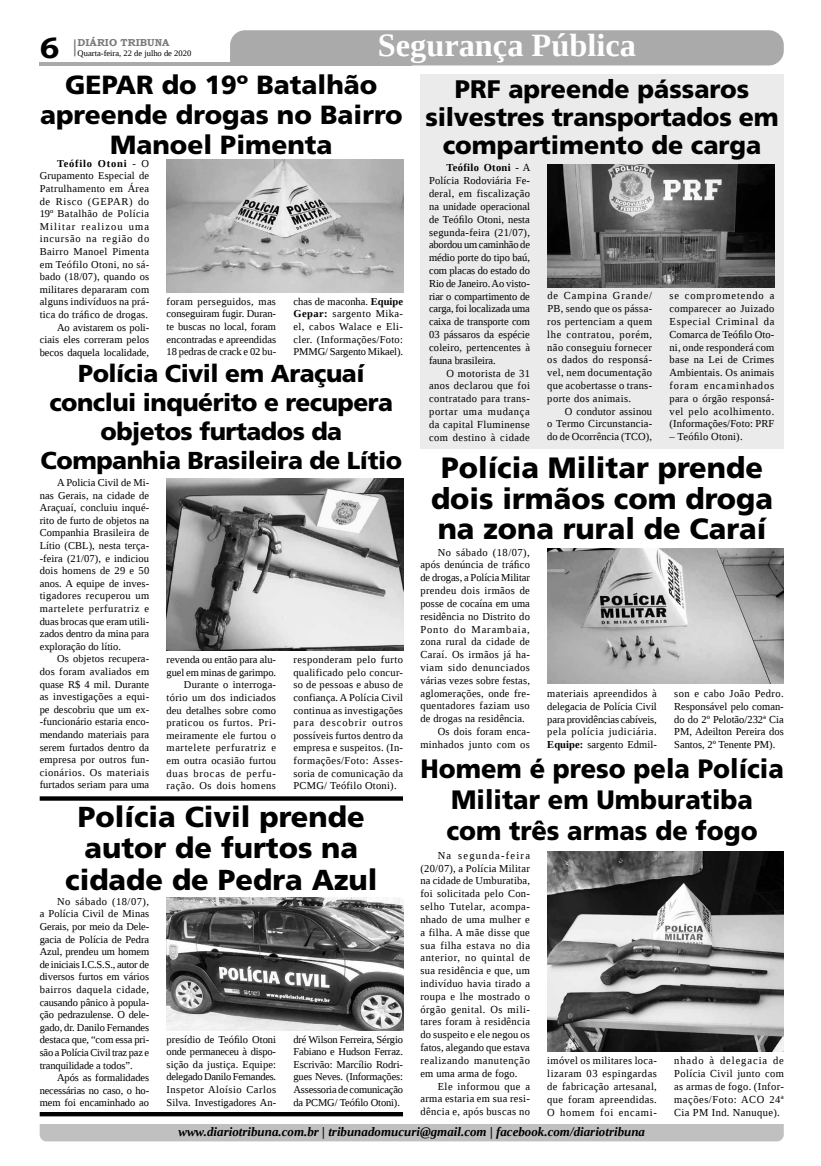
<style>
.page{position:relative;width:821px;height:1166px;background:#fff}
.page>*{position:absolute;margin:0;border:0;box-sizing:border-box;transform-origin:0 0}
.t1{font:700 32.38px "Liberation Serif";color:#fff}
.t2{font:900 29.31px/30.3px "Frutiger LT Std";color:#000;text-align:center}
.t3{font:700 29.31px "Bookman Old Style";color:#000}
.t4{font:900 28.88px/31.9px "Frutiger LT Std";color:#000;text-align:center}
.t5{font:900 26.6px/31.2px "Frutiger LT Std";color:#000;text-align:center;scale:.95 1}
.t6{font:900 26.25px/29.8px "Frutiger LT Std";color:#000;text-align:center}
.t7{font:900 25.38px/28px "Frutiger LT Std";color:#000;text-align:center}
.t8{font:900 24.5px/28.9px "Frutiger LT Std";letter-spacing:-.02em;color:#000;text-align:center}
.t9{font:italic 700 12.95px "Liberation Serif";color:#000}
.t10{font:10.67px/12.8px "Liberation Serif";letter-spacing:.03em;color:#000;text-align:justify}
.t11{font:10.67px "Liberation Serif";letter-spacing:.05em;color:#000}
.t12{font:10.67px "Liberation Serif";letter-spacing:-.005em;color:#000}
.t13{font:10.67px "Liberation Serif";color:#000}
.t14{font:10.67px "Liberation Serif";letter-spacing:.085em;color:#000}
.t15{font:10.5px/12.6px "Liberation Serif";letter-spacing:.02em;color:#000;text-align:justify}
.t16{font:700 10.06px "Bookman Old Style";color:#7c7c7c}
.t17{font:8.4px "Liberation Serif";color:#000}
.s1{font-weight:700}
</style>
<div class="page">
<svg style="left:74px;top:39px;width:2px;height:17px"></svg>
<hr style="left:40px;top:62px;width:372px;height:3px;background:#aaa">
<div style="left:230px;top:30px;width:554px;height:35px;background:#aaa"></div>
<div style="left:40px;top:1124px;width:744px;height:17px;background:#c0c0c0"></div>
<div style="left:420px;top:74px;width:364px;height:375px;background:#ebebeb"></div>
<img style="left:167px;top:159px;width:236px;height:134px">
<img style="left:547px;top:164px;width:227px;height:123px">
<img style="left:547px;top:548px;width:237px;height:135px">
<img style="left:167px;top:479px;width:236px;height:172px">
<img style="left:547px;top:851px;width:237px;height:200px">
<img style="left:167px;top:897px;width:236px;height:133px">
<div style="left:40px;top:796px;width:363px;height:5px;background:#000"></div>
<hr style="left:40px;top:1112px;width:363px;height:4px;background:#000">
<h1 class="t1" style="left:378px;top:24px;width:260px">Segurança Pública</h1>
<h3 class="t6" style="left:40px;top:70px;width:364px">GEPAR do 19º Batalhão apreende drogas no Bairro<br>Manoel Pimenta</h3>
<p class="t16" style="left:78px;top:35px;width:93px">DIÁRIO TRIBUNA</p>
<h2 class="t3" style="left:40px;top:27px;width:21px">6</h2>
<p class="t17" style="left:78px;top:48px;width:115px">Quarta-feira, 22 de julho de 2020</p>
<h3 class="t7" style="left:425px;top:75px;width:355px">PRF apreende pássaros silvestres transportados em compartimento de carga</h3>
<p class="t10" style="left:429px;top:161px;width:103px;text-indent:17px"><span class="s1">Teófilo Otoni</span> - A Polícia Rodoviária Fe&shy;deral, em fiscalização na unidade operacional de Teófilo Otoni, nesta segunda-feira (21/07), abordou um caminhão de médio porte do tipo baú, com placas do estado do Rio de Janeiro. Ao visto&shy;riar o compartimento de carga, foi localizada uma caixa de transporte com 03 pássaros da espécie coleiro, pertencentes à fauna brasileira.</p>
<p class="t10" style="left:429px;top:366px;width:102px;text-indent:17px">O motorista de 31 anos declarou que foi contratado para trans&shy;portar uma mudança da capital Fluminense com destino à cidade</p>
<p class="t15" style="left:40px;top:157px;width:111px;text-align:right"><span class="s1">Teófilo Otoni</span> - O<br>Grupamento Especial de<br>Patrulhamento em Área de Risco (GEPAR) do<br>19º Batalhão de Polícia<br>Militar realizou uma incursão na região do<br>Bairro Manoel Pimenta em Teófilo Otoni, no sá&shy;bado (18/07), quando os militares depararam com alguns indivíduos na prá&shy;tica do tráfico de drogas.<br>Ao avistarem os poli&shy;ciais eles correram pelos becos daquela localidade,</p>
<p class="t10" style="left:670px;top:289px;width:106px">se comprometendo a comparecer ao Juizado Especial Criminal da Comarca de Teófilo Oto&shy;ni, onde responderá com base na Lei de Crimes Ambientais. Os animais foram encaminhados para o órgão responsá&shy;vel pelo acolhimento. (Informações/Foto: PRF</p>
<p class="t10" style="left:670px;top:430px;width:75px">– Teófilo Otoni).</p>
<p class="t10" style="left:547px;top:289px;width:106px">de Campina Grande/ PB, sendo que os pássa&shy;ros pertenciam a quem lhe contratou, porém, não conseguiu fornecer os dados do responsá&shy;vel, nem documentação que acobertasse o trans&shy;porte dos animais.</p>
<p class="t10" style="left:547px;top:405px;width:106px;text-indent:17px">O condutor assinou o Termo Circunstancia&shy;do de Ocorrência (TCO),</p>
<p class="t15" style="left:167px;top:295px;width:111px">foram perseguidos, mas conseguiram fugir. Duran&shy;te buscas no local, foram encontradas e apreendidas 18 pedras de crack e 02 bu-</p>
<p class="t15" style="left:294px;top:295px;width:111px">chas de maconha. <span class="s1">Equipe Gepar:</span> sargento Mika&shy;el, cabos Walace e Eli&shy;cler. (Informações/Foto:<br>PMMG/ Sargento Mikael).</p>
<h3 class="t8" style="left:41px;top:359px;width:363px">Polícia Civil em Araçuaí conclui inquérito e recupera objetos furtados da<br>Companhia Brasileira de Lítio</h3>
<h2 class="t2" style="left:431px;top:453px;width:344px">Polícia Militar prende dois irmãos com droga na zona rural de Caraí</h2>
<p class="t15" style="left:40px;top:476px;width:111px;text-indent:17px">A Policia Civil de Mi&shy;nas Gerais, na cidade de Araçuaí, concluiu inqué&shy;rito de furto de objetos na Companhia Brasileira de Lítio (CBL), nesta terça--feira (21/07), e indiciou dois homens de 29 e 50 anos. A equipe de inves&shy;tigadores recuperou um martelete perfuratriz e duas brocas que eram utili&shy;zados dentro da mina para exploração do lítio.</p>
<p class="t15" style="left:40px;top:652px;width:111px;text-indent:17px">Os objetos recupera&shy;dos foram avaliados em quase R$ 4 mil. Durante as investigações a equi&shy;pe descobriu que um ex--funcionário estaria enco&shy;mendando materiais para serem furtados dentro da empresa por outros fun&shy;cionários. Os materiais furtados seriam para uma</p>
<p class="t11" style="left:438px;top:545px;width:94px">No sábado (18/07),</p>
<p class="t10" style="left:420px;top:558px;width:111px">após denúncia de tráfico</p>
<p class="t12" style="left:420px;top:571px;width:111px">de drogas, a Polícia Militar</p>
<p class="t10" style="left:420px;top:584px;width:111px">prendeu dois irmãos de</p>
<p class="t13" style="left:420px;top:596px;width:111px">posse de cocaína em uma</p>
<p class="t10" style="left:420px;top:610px;width:111px">residência no Distrito do</p>
<p class="t14" style="left:420px;top:622px;width:111px">Ponto do Marambaia,</p>
<p class="t10" style="left:420px;top:635px;width:111px">zona rural da cidade de</p>
<p class="t10" style="left:420px;top:648px;width:111px">Caraí. Os irmãos já ha-</p>
<p class="t11" style="left:420px;top:660px;width:111px">viam sido denunciados</p>
<p class="t10" style="left:420px;top:674px;width:111px">várias vezes sobre festas,</p>
<p class="t10" style="left:420px;top:686px;width:111px">aglomerações, onde fre-</p>
<p class="t10" style="left:420px;top:699px;width:111px">quentadores faziam uso</p>
<p class="t10" style="left:420px;top:712px;width:106px">de drogas na residência.</p>
<p class="t10" style="left:438px;top:725px;width:94px">Os dois foram enca-</p>
<p class="t10" style="left:420px;top:738px;width:111px">minhados junto com os</p>
<p class="t15" style="left:167px;top:653px;width:111px;text-align:right">revenda ou então para alu&shy;guel em minas de garimpo.<br>Durante o interroga&shy;tório um dos indiciados deu detalhes sobre como praticou os furtos. Pri&shy;meiramente ele furtou o martelete perfuratriz e em outra ocasião furtou duas brocas de perfu&shy;ração. Os dois homens</p>
<p class="t15" style="left:293px;top:653px;width:111px">responderam pelo furto qualificado pelo concur&shy;so de pessoas e abuso de confiança. A Polícia Civil continua as investigações para descobrir outros possíveis furtos dentro da empresa e suspeitos. (In&shy;formações/Foto: Asses&shy;soria de comunicação da PCMG/ Teófilo Otoni).</p>
<p class="t10" style="left:547px;top:687px;width:111px">materiais apreendidos à delegacia de Polícia Civil para providências cabíveis, pela polícia judiciária.<br><span class="s1">Equipe:</span> sargento Edmil-</p>
<p class="t10" style="left:674px;top:687px;width:111px">son e cabo João Pedro.<br>Responsável pelo coman&shy;do do 2º Pelotão/232ª Cia PM, Adeilton Pereira dos Santos, 2º Tenente PM).</p>
<h3 class="t5" style="left:420px;top:753px;width:384px">Homem é preso pela Polícia<br>Militar em Umburatiba com três armas de fogo</h3>
<h3 class="t4" style="left:65px;top:800px;width:314px">Polícia Civil prende autor de furtos na cidade de Pedra Azul</h3>
<p class="t10" style="left:420px;top:849px;width:111px;text-indent:17px">Na segunda-feira (20/07), a Polícia Militar na cidade de Umburatiba, foi solicitada pelo Con&shy;selho Tutelar, acompa&shy;nhado de uma mulher e a filha. A mãe disse que sua filha estava no dia anterior, no quintal de sua residência e que, um indivíduo havia tirado a roupa e lhe mostrado o órgão genital. Os mili&shy;tares foram à residência do suspeito e ele negou os fatos, alegando que estava realizando manutenção em uma arma de fogo.</p>
<p class="t10" style="left:420px;top:1079px;width:111px;text-indent:17px">Ele informou que a arma estaria em sua resi&shy;dência e, após buscas no</p>
<p class="t15" style="left:40px;top:895px;width:111px;text-indent:17px">No sábado (18/07), a Polícia Civil de Minas Gerais, por meio da Dele&shy;gacia de Polícia de Pedra Azul, prendeu um homem de iniciais I.C.S.S., autor de diversos furtos em vários bairros daquela cidade, causando pânico à popula&shy;ção pedrazulense. O dele&shy;gado, dr. Danilo Fernandes destaca que, “com essa pri&shy;são a Polícia Civil traz paz e tranquilidade a todos”.</p>
<p class="t15" style="left:40px;top:1071px;width:111px;text-indent:17px">Após as formalidades necessárias no caso, o ho&shy;mem foi encaminhado ao</p>
<p class="t15" style="left:167px;top:1032px;width:111px">presídio de Teófilo Otoni onde permaneceu à dispo&shy;sição da justiça. Equipe: delegado Danilo Fernandes.<br>Inspetor Aloísio Carlos Silva. Investigadores An-</p>
<p class="t15" style="left:294px;top:1032px;width:111px">dré Wilson Ferreira, Sérgio Fabiano e Hudson Ferraz.<br>Escrivão: Marcílio Rodri&shy;gues Neves. (Informações:<br>Assessoria de comunicação da PCMG/ Teófilo Otoni).</p>
<p class="t10" style="left:547px;top:1054px;width:111px">imóvel os militares loca&shy;lizaram 03 espingardas de fabricação artesanal, que foram apreendidas.<br>O homem foi encami-</p>
<p class="t10" style="left:674px;top:1054px;width:111px">nhado à delegacia de Polícia Civil junto com as armas de fogo. (Infor&shy;mações/Foto: ACO 24ª Cia PM Ind. Nanuque).</p>
<p class="t9" style="left:178px;top:1123px;width:468px">www.diariotribuna.com.br | tribunadomucuri@gmail.com | facebook.com/diariotribuna</p>
</div>
